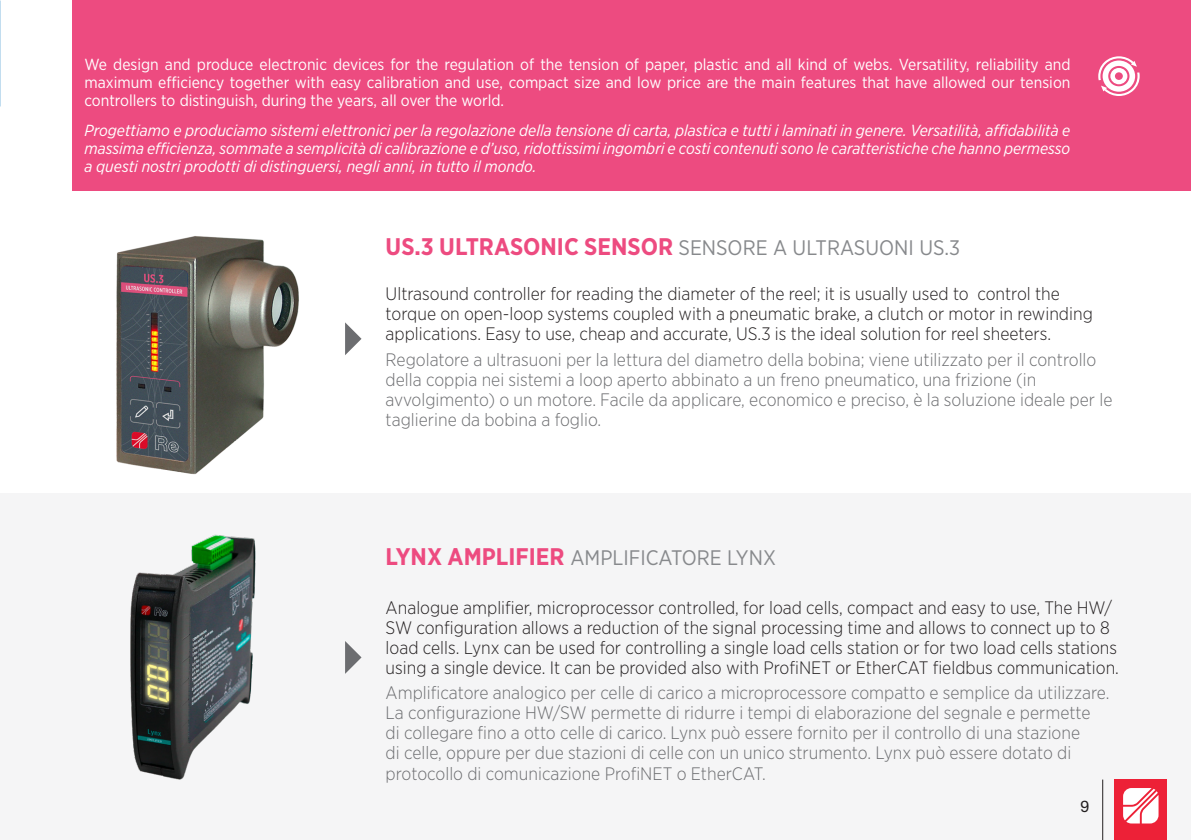
<style>
.page{position:relative;width:1191px;height:840px;background:#fff}
.page>*{position:absolute;margin:0;border:0;box-sizing:border-box;transform-origin:0 0}
.t1{font:21px "Gotham Narrow";color:#87898c}
.t2{font:300 18px/20px "Gotham Narrow";color:#6c6d70}
.t3{font:300 18px/20px "Gotham Narrow";color:#231f20}
.t4{font:italic 16px/18px "Gotham Narrow";color:#fff;text-align:justify}
.t5{font:16px/18px "Gotham Narrow";color:#fff;text-align:justify}
.t6{font:16px "Helvetica Neue LT Pro";color:#231f20}
.s1{font-weight:700;font-size:24px;color:#ed4b80}
</style>
<div class="page">
<div style="left:72px;top:0;width:1119px;height:190px;background:#ed4b80"></div>
<div style="left:0;top:493px;width:1191px;height:346px;background:#f5f5f6"></div>
<svg style="left:345px;top:641px;width:16px;height:32px"></svg>
<svg style="left:345px;top:322px;width:16px;height:33px"></svg>
<svg style="left:1098px;top:56px;width:41px;height:40px"></svg>
<img style="left:116px;top:236px;width:183px;height:239px">
<img style="left:130px;top:534px;width:126px;height:246px">
<hr style="left:1102px;top:779px;width:1px;height:60px;background:#231f20">
<div style="left:1114px;top:779px;width:53px;height:60px;background:#ed2137"></div>
<svg style="left:1123px;top:788px;width:35px;height:35px"></svg>
<p class="t5" style="left:84px;top:55px;width:987px">We design and produce electronic devices for the regulation of the tension of paper, plastic and all kind of webs. Versatility, reliability and maximum efficiency together with easy calibration and use, compact size and low price are the main features that have allowed our tension controllers to distinguish, during the years, all over the world.</p>
<p class="t4" style="left:84px;top:121px;width:987px">Progettiamo e produciamo sistemi elettronici per la regolazione della tensione di carta, plastica e tutti i laminati in genere. Versatilità, affidabilità e massima efficienza, sommate a semplicità di calibrazione e d’uso, ridottissimi ingombri e costi contenuti sono le caratteristiche che hanno permesso a questi nostri prodotti di distinguersi, negli anni, in tutto il mondo.</p>
<p class="t1" style="left:386px;top:234px;width:576px"><span class="s1">US.3 ULTRASONIC SENSOR</span> SENSORE A ULTRASUONI US.3</p>
<p class="t3" style="left:386px;top:283px;width:708px">Ultrasound controller for reading the diameter of the reel; it is usually used to control the torque on open-loop systems coupled with a pneumatic brake, a clutch or motor in rewinding applications. Easy to use, cheap and accurate, US.3 is the ideal solution for reel sheeters.</p>
<p class="t2" style="left:386px;top:349px;width:728px">Regolatore a ultrasuoni per la lettura del diametro della bobina; viene utilizzato per il controllo della coppia nei sistemi a loop aperto abbinato a un freno pneumatico, una frizione (in avvolgimento) o un motore. Facile da applicare, economico e preciso, è la soluzione ideale per le taglierine da bobina a foglio.</p>
<p class="t1" style="left:386px;top:544px;width:392px"><span class="s1">LYNX AMPLIFIER</span> AMPLIFICATORE LYNX</p>
<p class="t3" style="left:386px;top:596px;width:735px">Analogue amplifier, microprocessor controlled, for load cells, compact and easy to use, The HW/ SW configuration allows a reduction of the signal processing time and allows to connect up to 8 load cells. Lynx can be used for controlling a single load cells station or for two load cells stations using a single device. It can be provided also with ProfiNET or EtherCAT fieldbus communication.</p>
<p class="t2" style="left:386px;top:682px;width:725px">Amplificatore analogico per celle di carico a microprocessore compatto e semplice da utilizzare.<br>La configurazione HW/SW permette di ridurre i tempi di elaborazione del segnale e permette<br>di collegare fino a otto celle di carico. Lynx può essere fornito per il controllo di una stazione<br>di celle, oppure per due stazioni di celle con un unico strumento. Lynx può essere dotato di protocollo di comunicazione ProfiNET o EtherCAT.</p>
<p class="t6" style="left:1080px;top:796px;width:10px">9</p>
</div>
